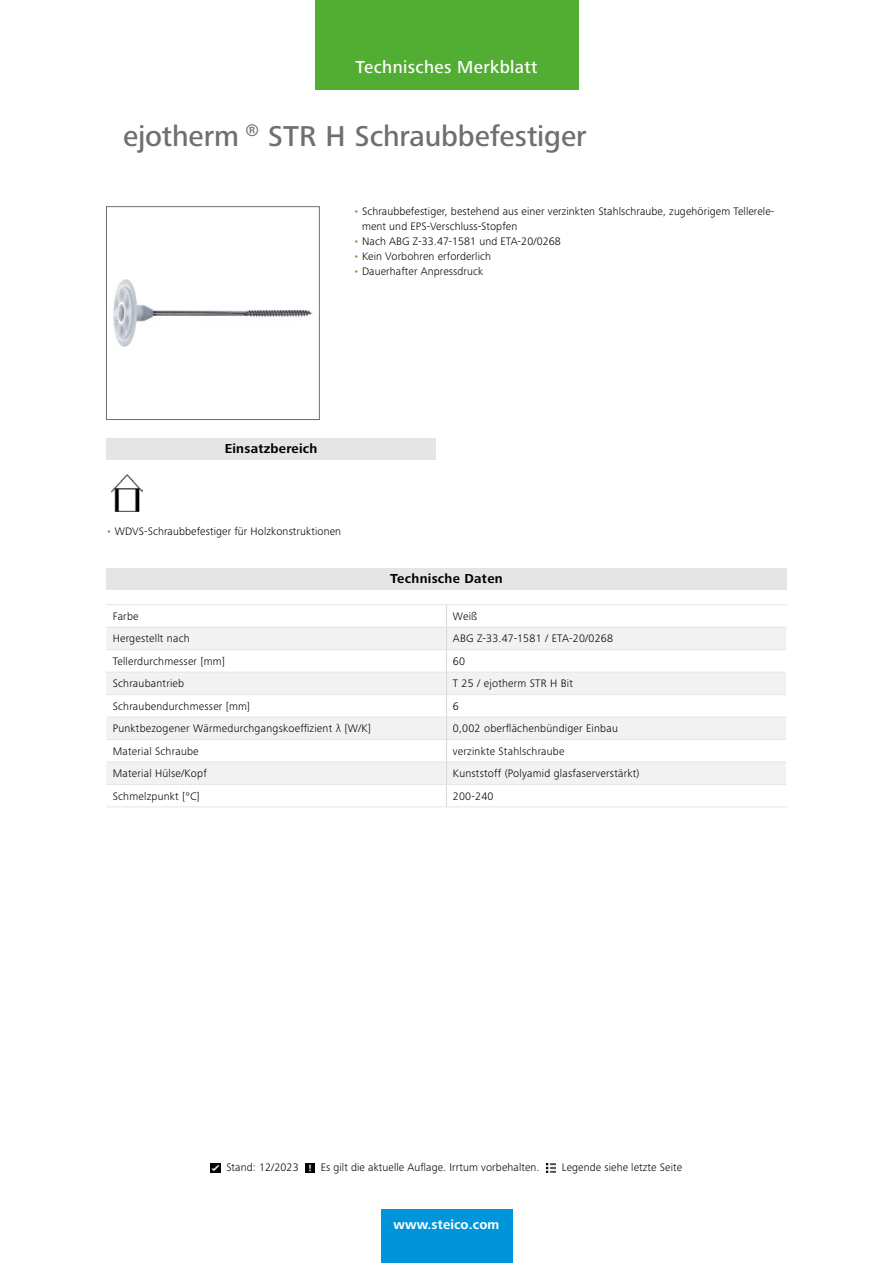
<style>
.page{position:relative;width:893px;height:1263px;background:#fff}
.page>*{position:absolute;margin:0;border:0;box-sizing:border-box;transform-origin:0 0}
.t1{font:500 29.7px "Frutiger Next LTW1 G";letter-spacing:-.005em;color:#706f6f}
.t2{font:500 18px "Frutiger Next LTW1 G";letter-spacing:.02em;color:#fff}
.t3{font:700 13.5px "Frutiger Next LTW1 G";letter-spacing:.02em;color:#000}
.t4{font:700 13.5px "Frutiger Next LTW1 G";letter-spacing:.01em;color:#fff}
.t5{font:300 11.25px/15px "Frutiger Next LTW1 G";letter-spacing:.01em;color:#000}
.s1{color:#52ae32}
</style>
<div class="page">
<img style="left:113px;top:279px;width:200px;height:68px">
<div style="left:106px;top:206px;width:213px;height:214px;border:1px solid #706f6f"></div>
<div style="left:106px;top:438px;width:330px;height:21px;background:#e5e5e5"></div>
<img style="left:112px;top:474px;width:31px;height:38px">
<div style="left:106px;top:568px;width:681px;height:22px;background:#e5e5e5"></div>
<svg style="left:106px;top:806px;width:680px;height:1px"></svg>
<svg style="left:106px;top:628px;width:680px;height:156px;fill:#f2f2f2"></svg>
<hr style="left:106px;top:627px;width:340px;height:1px;background:#e5e5e5">
<hr style="left:446px;top:627px;width:340px;height:1px;background:#e5e5e5">
<hr style="left:106px;top:649px;width:340px;height:1px;background:#e5e5e5">
<hr style="left:446px;top:649px;width:340px;height:1px;background:#e5e5e5">
<hr style="left:106px;top:672px;width:340px;height:1px;background:#e5e5e5">
<hr style="left:446px;top:672px;width:340px;height:1px;background:#e5e5e5">
<hr style="left:106px;top:694px;width:340px;height:1px;background:#e5e5e5">
<hr style="left:446px;top:694px;width:340px;height:1px;background:#e5e5e5">
<hr style="left:106px;top:717px;width:340px;height:1px;background:#e5e5e5">
<hr style="left:446px;top:717px;width:340px;height:1px;background:#e5e5e5">
<hr style="left:106px;top:739px;width:340px;height:1px;background:#e5e5e5">
<hr style="left:446px;top:739px;width:340px;height:1px;background:#e5e5e5">
<hr style="left:106px;top:762px;width:340px;height:1px;background:#e5e5e5">
<hr style="left:446px;top:762px;width:340px;height:1px;background:#e5e5e5">
<hr style="left:106px;top:784px;width:340px;height:1px;background:#e5e5e5">
<hr style="left:446px;top:784px;width:340px;height:1px;background:#e5e5e5">
<svg style="left:446px;top:605px;width:1px;height:202px"></svg>
<hr style="left:106px;top:604px;width:340px;height:1px;background:#e5e5e5">
<hr style="left:446px;top:604px;width:341px;height:1px;background:#e5e5e5">
<hr style="left:106px;top:807px;width:340px;height:1px;background:#e5e5e5">
<hr style="left:446px;top:807px;width:341px;height:1px;background:#e5e5e5">
<div style="left:315px;top:0;width:263px;height:89px;background:#52ae32"></div>
<div style="left:381px;top:1210px;width:131px;height:53px;background:#0095db"></div>
<svg style="left:211px;top:1163px;width:9px;height:9px"></svg>
<svg style="left:305px;top:1163px;width:9px;height:9px"></svg>
<svg style="left:546px;top:1163px;width:9px;height:9px"></svg>
<h2 class="t2" style="left:355px;top:56px;width:184px">Technisches Merkblatt</h2>
<h1 class="t1" style="left:123px;top:119px;width:465px">ejotherm <sup>®</sup> STR H Schraubbefestiger</h1>
<p class="t5" style="left:362px;top:203px;width:414px;text-indent:-9px"><span class="s1">•</span> Schraubbefestiger, bestehend aus einer verzinkten Stahlschraube, zugehörigem Tellerele&shy;ment und EPS-Verschluss-Stopfen</p>
<p class="t5" style="left:353px;top:233px;width:209px"><span class="s1">•</span> Nach ABG Z-33.47-1581 und ETA-20/0268</p>
<p class="t5" style="left:353px;top:248px;width:139px"><span class="s1">•</span> Kein Vorbohren erforderlich</p>
<p class="t5" style="left:353px;top:263px;width:131px"><span class="s1">•</span> Dauerhafter Anpressdruck</p>
<p class="t3" style="left:225px;top:441px;width:94px">Einsatzbereich</p>
<p class="t5" style="left:106px;top:524px;width:236px"><span class="s1">•</span> WDVS-Schraubbefestiger für Holzkonstruktionen</p>
<p class="t3" style="left:390px;top:571px;width:114px">Technische Daten</p>
<p class="t5" style="left:113px;top:609px;width:27px">Farbe</p>
<p class="t5" style="left:453px;top:609px;width:26px">Weiß</p>
<p class="t5" style="left:113px;top:631px;width:79px">Hergestellt nach</p>
<p class="t5" style="left:453px;top:631px;width:162px">ABG Z-33.47-1581 / ETA-20/0268</p>
<p class="t5" style="left:113px;top:654px;width:114px">Tellerdurchmesser [mm]</p>
<p class="t5" style="left:453px;top:654px;width:14px">60</p>
<p class="t5" style="left:113px;top:676px;width:73px">Schraubantrieb</p>
<p class="t5" style="left:453px;top:676px;width:122px">T 25 / ejotherm STR H Bit</p>
<p class="t5" style="left:113px;top:699px;width:139px">Schraubendurchmesser [mm]</p>
<p class="t5" style="left:453px;top:699px;width:7px">6</p>
<p class="t5" style="left:113px;top:721px;width:260px">Punktbezogener Wärmedurchgangskoeffizient λ [W/K]</p>
<p class="t5" style="left:453px;top:721px;width:167px">0,002 oberflächenbündiger Einbau</p>
<p class="t5" style="left:113px;top:743px;width:87px">Material Schraube</p>
<p class="t5" style="left:453px;top:743px;width:113px">verzinkte Stahlschraube</p>
<p class="t5" style="left:113px;top:766px;width:96px">Material Hülse/Kopf</p>
<p class="t5" style="left:453px;top:766px;width:188px">Kunststoff (Polyamid glasfaserverstärkt)</p>
<p class="t5" style="left:113px;top:788px;width:89px">Schmelzpunkt [°C]</p>
<p class="t5" style="left:453px;top:788px;width:42px">200-240</p>
<p class="t5" style="left:226px;top:1160px;width:74px">Stand: 12/2023</p>
<p class="t5" style="left:321px;top:1160px;width:220px">Es gilt die aktuelle Auflage. Irrtum vorbehalten.</p>
<p class="t5" style="left:562px;top:1160px;width:122px">Legende siehe letzte Seite</p>
<p class="t4" style="left:394px;top:1217px;width:107px">www.steico.com</p>
</div>
